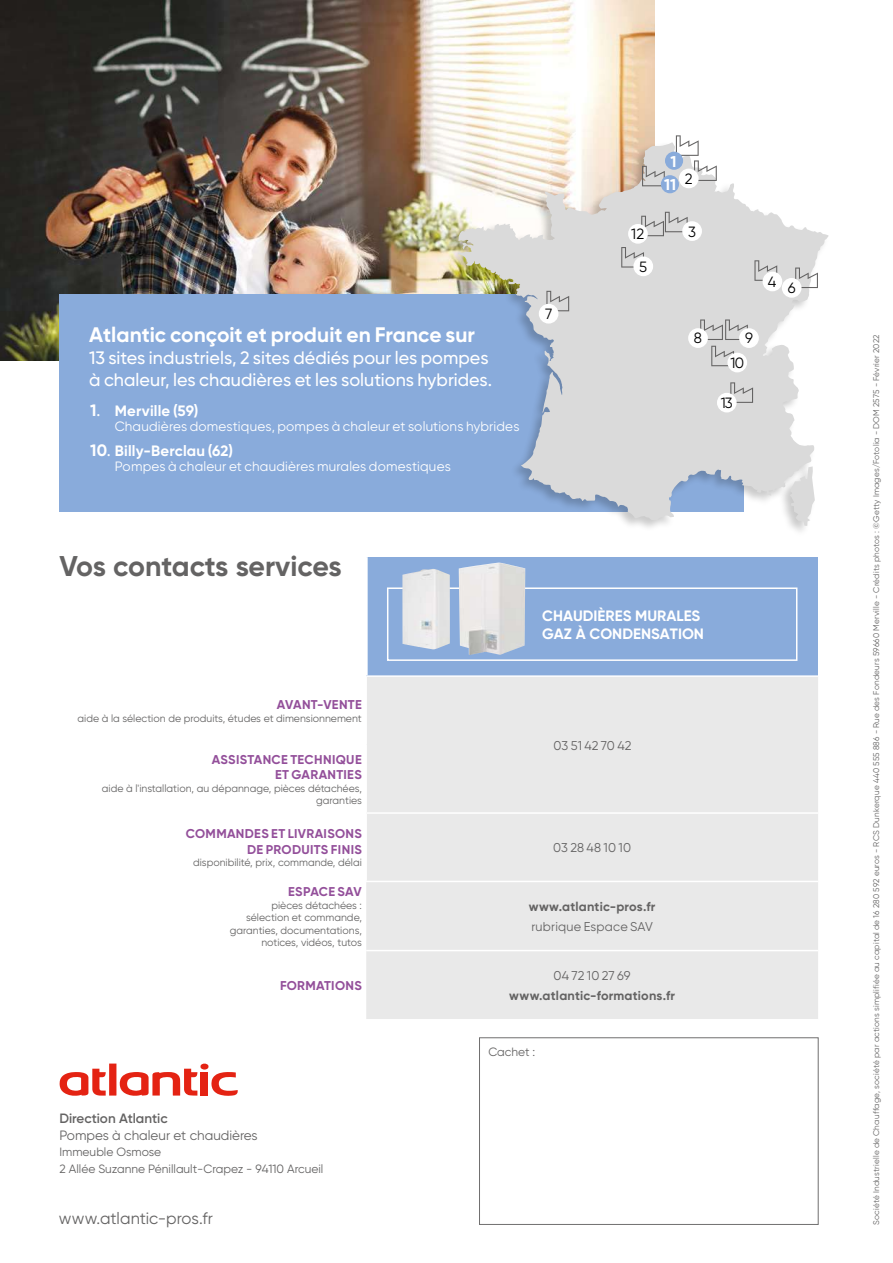
<style>
.page{position:relative;width:893px;height:1263px;background:#fff}
.page>*{position:absolute;margin:0;border:0;box-sizing:border-box;transform-origin:0 0}
.t1{font:700 28.5px "Gilroy";letter-spacing:-.005em;color:#646363}
.t2{font:700 21px "Gilroy";color:#fff}
.t3{font:500 18px/21.6px "Gilroy";color:#fff}
.t4{font:16.5px "Gilroy";color:#646363}
.t5{font:700 15.6px "Gilroy";color:#fff}
.t6{font:700 15px/18px "Gilroy";color:#fff}
.t7{font:14.85px "Gilroy";color:#000}
.t8{font:13.5px "Gilroy";letter-spacing:.015em;color:#fff}
.t9{font:13.5px "Gilroy";color:#646363}
.t10{font:600 13.5px "Gilroy";color:#646363}
.t11{font:700 12.75px/15.3px "Gilroy";letter-spacing:.025em;color:#934f9a;text-align:right}
.t12{font:12.75px "Gilroy";letter-spacing:.01em;color:#646363}
.t13{font:700 12.75px "Gilroy";letter-spacing:.015em;color:#646363}
.t14{font:12px/16.5px "Gilroy";color:#646363}
.t15{font:10.5px/12.6px "Gilroy";color:#646363;text-align:right}
.t16{font:8.25px "Gilroy";letter-spacing:.025em;color:#646363}
.s1{font-size:16.5px}
.s2{font-weight:500;font-size:16.5px}
</style>
<div class="page">
<img style="left:0;top:0;width:655px;height:361px">
<div style="left:60px;top:294px;width:684px;height:217px;background:#89abdb"></div>
<svg style="left:60px;top:1063px;width:178px;height:33px"></svg>
<div style="left:446px;top:141px;width:384px;height:391px;background:#000;opacity:.21"></div>
<svg style="left:457px;top:142px;width:373px;height:378px;fill:#dadada"></svg>
<svg style="left:642px;top:166px;width:23px;height:20px"></svg>
<div style="left:661px;top:175px;width:18px;height:18px;background:#89abdb;border-radius:50%"></div>
<div style="left:665px;top:152px;width:18px;height:18px;background:#89abdb;border-radius:50%"></div>
<div style="left:683px;top:222px;width:18px;height:18px;background:#fff;border-radius:50%"></div>
<div style="left:682px;top:221px;width:20px;height:20px;border:2px solid #fff;border-radius:50%"></div>
<svg style="left:676px;top:135px;width:41px;height:46px"></svg>
<div style="left:680px;top:169px;width:18px;height:18px;background:#fff;border-radius:50%"></div>
<div style="left:679px;top:169px;width:20px;height:19px;border:2px solid #fff;border-radius:50%"></div>
<svg style="left:621px;top:247px;width:23px;height:21px"></svg>
<div style="left:634px;top:257px;width:18px;height:18px;background:#fff;border-radius:50%"></div>
<div style="left:633px;top:256px;width:20px;height:20px;border:2px solid #fff;border-radius:50%"></div>
<svg style="left:546px;top:291px;width:23px;height:20px"></svg>
<div style="left:540px;top:305px;width:18px;height:18px;background:#fff;border-radius:50%"></div>
<div style="left:539px;top:304px;width:19px;height:20px;border:2px solid #fff;border-radius:50%"></div>
<svg style="left:754px;top:260px;width:23px;height:21px"></svg>
<div style="left:763px;top:272px;width:18px;height:19px;background:#fff;border-radius:50%"></div>
<div style="left:763px;top:272px;width:19px;height:19px;border:2px solid #fff;border-radius:50%"></div>
<svg style="left:700px;top:319px;width:48px;height:21px"></svg>
<div style="left:689px;top:329px;width:18px;height:18px;background:#fff;border-radius:50%"></div>
<div style="left:688px;top:328px;width:20px;height:20px;border:2px solid #fff;border-radius:50%"></div>
<div style="left:740px;top:329px;width:18px;height:18px;background:#fff;border-radius:50%"></div>
<div style="left:739px;top:328px;width:20px;height:20px;border:2px solid #fff;border-radius:50%"></div>
<svg style="left:711px;top:346px;width:23px;height:20px"></svg>
<div style="left:728px;top:353px;width:18px;height:19px;background:#fff;border-radius:50%"></div>
<div style="left:727px;top:353px;width:20px;height:19px;border:2px solid #fff;border-radius:50%"></div>
<div style="left:777px;top:465px;width:39px;height:73px;background:#000;opacity:.21"></div>
<svg style="left:789px;top:466px;width:26px;height:60px"></svg>
<svg style="left:641px;top:212px;width:47px;height:24px"></svg>
<div style="left:629px;top:225px;width:18px;height:18px;background:#fff;border-radius:50%"></div>
<div style="left:628px;top:224px;width:20px;height:20px;border:2px solid #fff;border-radius:50%"></div>
<svg style="left:795px;top:268px;width:23px;height:20px"></svg>
<div style="left:783px;top:279px;width:18px;height:18px;background:#fff;border-radius:50%"></div>
<div style="left:782px;top:278px;width:19px;height:20px;border:2px solid #fff;border-radius:50%"></div>
<svg style="left:730px;top:382px;width:23px;height:21px"></svg>
<div style="left:718px;top:394px;width:18px;height:18px;background:#fff;border-radius:50%"></div>
<div style="left:717px;top:393px;width:20px;height:19px;border:2px solid #fff;border-radius:50%"></div>
<div style="left:366px;top:557px;width:452px;height:119px;background:#89abdb"></div>
<div style="left:366px;top:677px;width:452px;height:342px;background:#e9e9e9"></div>
<hr style="left:365px;top:557px;width:3px;height:118px;background:#fff">
<hr style="left:365px;top:675px;width:453px;height:2px;background:#fff">
<hr style="left:365px;top:812px;width:453px;height:2px;background:#fff">
<hr style="left:365px;top:881px;width:453px;height:1px;background:#fff">
<hr style="left:365px;top:677px;width:2px;height:67px;background:#fff">
<hr style="left:365px;top:744px;width:2px;height:68px;background:#fff">
<hr style="left:365px;top:814px;width:2px;height:67px;background:#fff">
<hr style="left:366px;top:950px;width:452px;height:1px;background:#fff">
<div style="left:387px;top:587px;width:410px;height:74px;border:2px solid #fff"></div>
<div style="left:479px;top:1037px;width:340px;height:188px;border:1px solid #706f6f"></div>
<img style="left:402px;top:569px;width:48px;height:80px">
<img style="left:459px;top:563px;width:66px;height:92px">
<h2 class="t2" style="left:89px;top:322px;width:387px">Atlantic conçoit et produit en France sur</h2>
<h3 class="t3" style="left:89px;top:347px;width:405px">13 sites industriels, 2 sites dédiés pour les pompes à chaleur, les chaudières et les solutions hybrides.</h3>
<h3 class="t6" style="left:90px;top:401px;width:110px"><span class="s1">1</span><span class="s2">.</span> Merville (59)</h3>
<p class="t8" style="left:115px;top:418px;width:406px">Chaudières domestiques, pompes à chaleur et solutions hybrides</p>
<h3 class="t6" style="left:90px;top:442px;width:145px"><span class="s1">10</span><span class="s2">.</span> Billy-Berclau (62)</h3>
<p class="t8" style="left:115px;top:458px;width:338px">Pompes à chaleur et chaudières murales domestiques</p>
<h3 class="t7" style="left:545px;top:305px;width:9px">7</h3>
<h3 class="t7" style="left:631px;top:225px;width:15px">12</h3>
<h3 class="t7" style="left:639px;top:258px;width:10px">5</h3>
<h3 class="t5" style="left:670px;top:152px;width:8px">1</h3>
<h3 class="t5" style="left:664px;top:175px;width:14px">11</h3>
<h3 class="t7" style="left:685px;top:170px;width:9px">2</h3>
<h3 class="t7" style="left:688px;top:222px;width:9px">3</h3>
<h3 class="t7" style="left:694px;top:329px;width:10px">8</h3>
<h3 class="t7" style="left:745px;top:329px;width:9px">9</h3>
<h3 class="t7" style="left:730px;top:354px;width:15px">10</h3>
<h3 class="t7" style="left:721px;top:394px;width:14px">13</h3>
<h3 class="t7" style="left:768px;top:273px;width:10px">4</h3>
<h3 class="t7" style="left:788px;top:279px;width:9px">6</h3>
<h1 class="t1" style="left:60px;top:548px;width:284px">Vos contacts services</h1>
<p class="t11" style="left:277px;top:697px;width:86px">AVANT-VENTE</p>
<p class="t15" style="left:77px;top:712px;width:286px">aide à la sélection de produits, études et dimensionnement</p>
<p class="t11" style="left:212px;top:751px;width:152px">ASSISTANCE TECHNIQUE<br>ET GARANTIES</p>
<p class="t15" style="left:102px;top:781px;width:262px">aide à l'installation, au dépannage, pièces détachées, garanties</p>
<p class="t11" style="left:186px;top:826px;width:178px">COMMANDES ET LIVRAISONS<br>DE PRODUITS FINIS</p>
<p class="t15" style="left:193px;top:856px;width:170px">disponibilité, prix, commande, délai</p>
<h3 class="t6" style="left:542px;top:607px;width:163px">CHAUDIÈRES MURALES<br>GAZ À CONDENSATION</h3>
<p class="t12" style="left:554px;top:737px;width:79px">03 51 42 70 42</p>
<p class="t12" style="left:553px;top:840px;width:79px">03 28 48 10 10</p>
<p class="t11" style="left:288px;top:884px;width:75px">ESPACE SAV</p>
<p class="t15" style="left:230px;top:898px;width:134px">pièces détachées : sélection et commande, garanties, documentations, notices, vidéos, tutos</p>
<p class="t13" style="left:529px;top:899px;width:128px">www.atlantic-pros.fr</p>
<p class="t12" style="left:531px;top:919px;width:123px">rubrique Espace SAV</p>
<p class="t11" style="left:280px;top:978px;width:83px">FORMATIONS</p>
<p class="t10" style="left:60px;top:1110px;width:110px">Direction Atlantic</p>
<p class="t9" style="left:60px;top:1127px;width:200px">Pompes à chaleur et chaudières</p>
<p class="t14" style="left:60px;top:1143px;width:265px">Immeuble Osmose<br>2 Allée Suzanne Pénillault-Crapez - 94110 Arcueil</p>
<h3 class="t4" style="left:59px;top:1208px;width:156px">www.atlantic-pros.fr</h3>
<p class="t12" style="left:554px;top:968px;width:79px">04 72 10 27 69</p>
<p class="t13" style="left:509px;top:987px;width:167px">www.atlantic-formations.fr</p>
<p class="t14" style="left:488px;top:1044px;width:48px">Cachet :</p>
<p class="t16" style="left:871px;top:1225px;width:892px;rotate:-90deg">Société Industrielle de Chauffage, société par actions simplifiée au capital de 16 280 592 euros - RCS Dunkerque 440 555 886 - Rue des Fondeurs 59660 Merville - Crédits photos : ©Getty Images/Fotolia - DOM 2575 - Février 2022</p>
</div>
